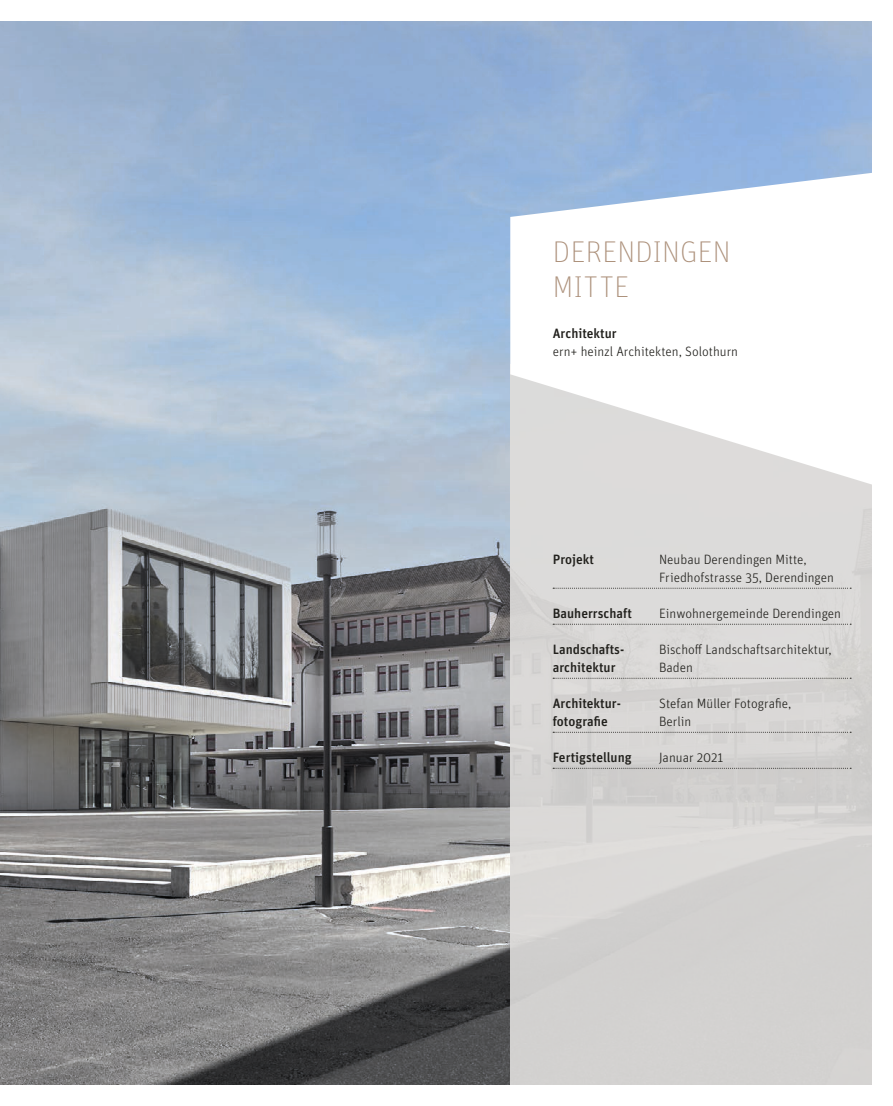
<style>
.page{position:relative;width:893px;height:1106px;background:#fff}
.page>*{position:absolute;margin:0;border:0;box-sizing:border-box;transform-origin:0 0}
.t1{font:100 30px/34.5px "Unit OT";letter-spacing:.01em;color:#ac907a}
.t2{font:300 13.5px/18px "Unit OT";color:#21201c}
.t3{font:500 13.5px "Unit OT";color:#21201c}
</style>
<div class="page">
<img style="left:0;top:21px;width:872px;height:1063px">
<svg style="left:510px;top:172px;width:362px;height:192px"></svg>
<svg style="left:510px;top:364px;width:362px;height:720px;background:#dad9d8"></svg>
<svg style="left:553px;top:588px;width:298px;height:1px"></svg>
<svg style="left:553px;top:624px;width:298px;height:1px"></svg>
<svg style="left:553px;top:678px;width:298px;height:1px"></svg>
<svg style="left:553px;top:732px;width:298px;height:1px"></svg>
<svg style="left:553px;top:768px;width:298px;height:1px"></svg>
<h1 class="t1" style="left:553px;top:235px;width:179px">DERENDINGEN<br>MITTE</h1>
<p class="t3" style="left:553px;top:322px;width:65px">Architektur</p>
<p class="t2" style="left:553px;top:341px;width:187px">ern+ heinzl Architekten, Solothurn</p>
<p class="t3" style="left:553px;top:548px;width:43px">Projekt</p>
<p class="t2" style="left:659px;top:548px;width:176px">Neubau Derendingen Mitte,<br>Friedhofstrasse 35, Derendingen</p>
<p class="t3" style="left:553px;top:602px;width:81px">Bauherrschaft</p>
<p class="t2" style="left:659px;top:602px;width:183px">Einwohnergemeinde Derendingen</p>
<p class="t3" style="left:553px;top:638px;width:73px">Landschafts-</p>
<p class="t2" style="left:659px;top:638px;width:174px">Bischoff Landschaftsarchitektur,</p>
<p class="t3" style="left:553px;top:656px;width:64px">architektur</p>
<p class="t2" style="left:659px;top:656px;width:35px">Baden</p>
<p class="t3" style="left:553px;top:692px;width:70px">Architektur-</p>
<p class="t2" style="left:659px;top:692px;width:134px">Stefan Müller Fotografie,</p>
<p class="t3" style="left:553px;top:710px;width:56px">fotografie</p>
<p class="t2" style="left:659px;top:710px;width:34px">Berlin</p>
<p class="t3" style="left:553px;top:746px;width:80px">Fertigstellung</p>
<p class="t2" style="left:659px;top:746px;width:66px">Januar 2021</p>
</div>
